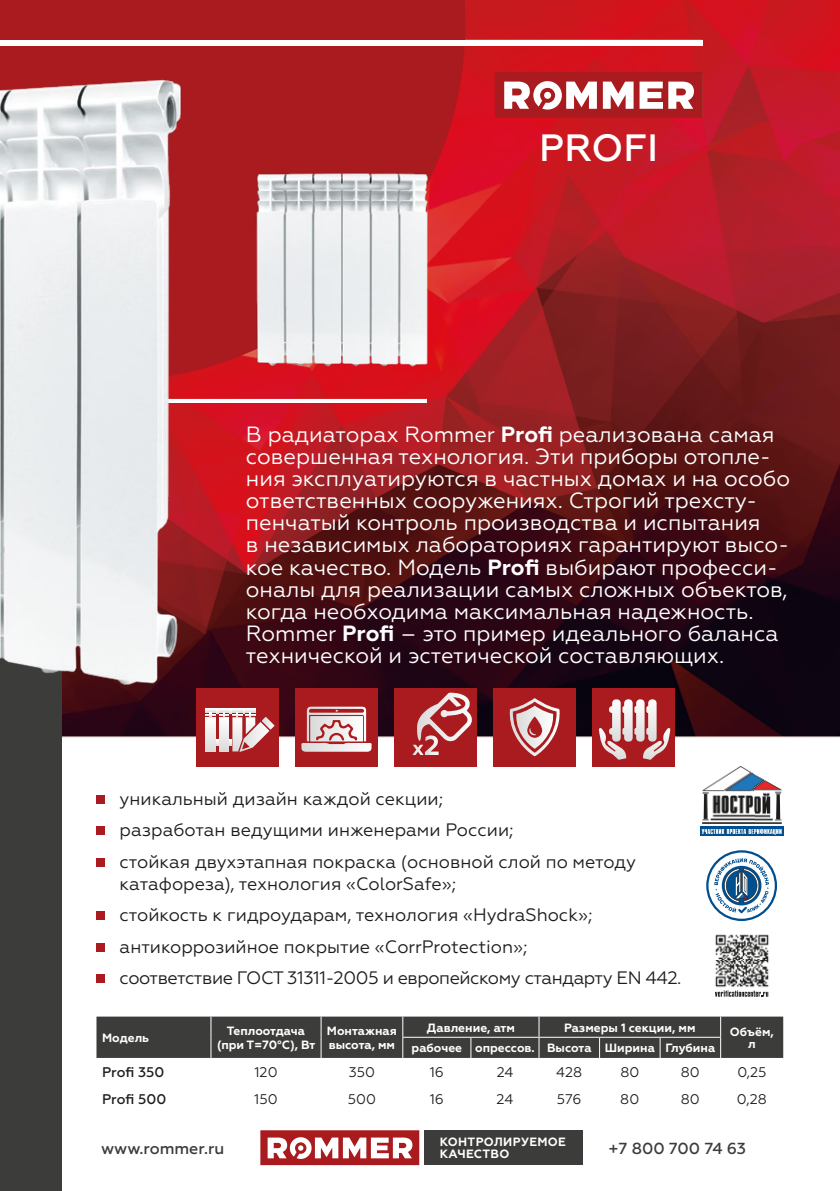
<style>
.page{position:relative;width:840px;height:1191px;background:#fff}
.page>*{position:absolute;margin:0;border:0;box-sizing:border-box;transform-origin:0 0}
.t1{font:500 38px "Geometria";color:#fff}
.t2{font:22px/22px "Geometria";color:#fff}
.t3{font:18px/31.6px "Geometria";color:#1d1d1b}
.t4{font:500 16px "Geometria";color:#3c3c3b}
.t5{font:14px "Geometria";color:#1d1d1b}
.t6{font:500 14px "Geometria";color:#1d1d1b}
.t7{font:700 12px/14.4px "Geometria";color:#fff;text-align:center}
.t8{font:700 12px "Geometria";letter-spacing:.03em;color:#fff}
.s1{font-weight:700}
</style>
<div class="page">
<img style="left:62px;top:0;width:777px;height:1166px">
<div style="left:0;top:346px;width:62px;height:845px;background:#3c3c3b"></div>
<svg style="left:494px;top:72px;width:208px;height:46px"></svg>
<svg style="left:260px;top:1130px;width:159px;height:35px"></svg>
<div style="left:424px;top:1130px;width:159px;height:35px;background:#3c3c3b"></div>
<svg style="left:0;top:0;width:465px;height:381px;background:#b01b1f"></svg>
<hr style="left:0;top:399px;width:426px;height:3px;background:#fff">
<div style="left:0;top:40px;width:702px;height:5px;background:#fff"></div>
<img style="left:253px;top:169px;width:178px;height:198px">
<img style="left:0;top:74px;width:186px;height:613px">
<svg style="left:96px;top:1016px;width:686px;height:42px;background:#434342"></svg>
<div style="left:196px;top:688px;width:83px;height:78px;background:#a91b1e"></div>
<svg style="left:206px;top:708px;width:68px;height:44px"></svg>
<div style="left:295px;top:688px;width:83px;height:78px;background:#a91b1e"></div>
<svg style="left:301px;top:706px;width:70px;height:45px"></svg>
<div style="left:394px;top:688px;width:83px;height:78px;background:#a91b1e"></div>
<svg style="left:412px;top:692px;width:60px;height:63px"></svg>
<div style="left:493px;top:688px;width:83px;height:78px;background:#a91b1e"></div>
<svg style="left:509px;top:698px;width:50px;height:58px"></svg>
<div style="left:592px;top:688px;width:83px;height:78px;background:#a91b1e"></div>
<svg style="left:599px;top:699px;width:71px;height:61px"></svg>
<div style="left:96px;top:795px;width:9px;height:9px;background:#a91b1e"></div>
<div style="left:96px;top:826px;width:9px;height:9px;background:#a91b1e"></div>
<div style="left:96px;top:858px;width:9px;height:9px;background:#a91b1e"></div>
<div style="left:96px;top:974px;width:9px;height:9px;background:#a91b1e"></div>
<div style="left:96px;top:943px;width:9px;height:9px;background:#a91b1e"></div>
<div style="left:96px;top:911px;width:9px;height:9px;background:#a91b1e"></div>
<div style="left:699px;top:826px;width:83px;height:10px;background:#004f90"></div>
<img style="left:701px;top:766px;width:79px;height:58px">
<svg style="left:701px;top:829px;width:80px;height:5px"></svg>
<svg style="left:705px;top:850px;width:71px;height:71px"></svg>
<div style="left:708px;top:852px;width:66px;height:66px;background:#fff;border-radius:50%"></div>
<svg style="left:714px;top:858px;width:54px;height:55px"></svg>
<img style="left:710px;top:929px;width:62px;height:62px">
<svg style="left:714px;top:990px;width:53px;height:6px"></svg>
<h1 class="t1" style="left:539px;top:126px;width:121px">PROFI</h1>
<p class="t2" style="left:246px;top:424px;width:545px">В радиаторах Rommer <span class="s1">Profi</span> реализована самая совершенная технология. Эти приборы отопле&shy;ния эксплуатируются в частных домах и на особо ответственных сооружениях. Строгий трехсту&shy;пенчатый контроль производства и испытания<br>в независимых лабораториях гарантируют высо&shy;кое качество. Модель <span class="s1">Profi</span> выбирают професси&shy;оналы для реализации самых сложных объектов, когда необходима максимальная надежность.<br>Rommer <span class="s1">Profi</span> – это пример идеального баланса технической и эстетической составляющих.</p>
<p class="t3" style="left:120px;top:782px;width:517px">уникальный дизайн каждой секции;<br>разработан ведущими инженерами России;<br>стойкая двухэтапная покраска (основной слой по методу</p>
<p class="t3" style="left:120px;top:867px;width:563px">катафореза), технология «ColorSafe»;<br>стойкость к гидроударам, технология «HydraShock»; антикоррозийное покрытие «СorrProtection»;<br>соответствие ГОСТ 31311-2005 и европейскому стандарту EN 442.</p>
<p class="t7" style="left:102px;top:1030px;width:48px">Модель</p>
<p class="t7" style="left:217px;top:1023px;width:100px">Теплоотдача (при T=70°C), Вт</p>
<p class="t7" style="left:327px;top:1023px;width:71px;text-align:left">Монтажная высота, мм</p>
<p class="t7" style="left:426px;top:1020px;width:89px">Давление, атм</p>
<p class="t7" style="left:564px;top:1020px;width:133px">Размеры 1 секции, мм</p>
<p class="t7" style="left:729px;top:1026px;width:45px;line-height:12px">Объём, л</p>
<p class="t7" style="left:411px;top:1041px;width:305px">рабочее опрессов. Высота Ширина Глубина</p>
<p class="t6" style="left:102px;top:1064px;width:64px">Profi 350</p>
<p class="t5" style="left:254px;top:1064px;width:25px">120</p>
<p class="t5" style="left:348px;top:1064px;width:28px">350</p>
<p class="t5" style="left:429px;top:1064px;width:16px">16</p>
<p class="t5" style="left:496px;top:1064px;width:18px">24</p>
<p class="t5" style="left:556px;top:1064px;width:27px">428</p>
<p class="t5" style="left:620px;top:1064px;width:20px">80</p>
<p class="t5" style="left:680px;top:1064px;width:20px">80</p>
<p class="t5" style="left:737px;top:1064px;width:31px">0,25</p>
<p class="t6" style="left:102px;top:1091px;width:66px">Profi 500</p>
<p class="t5" style="left:254px;top:1091px;width:25px">150</p>
<p class="t5" style="left:347px;top:1091px;width:30px">500</p>
<p class="t5" style="left:429px;top:1091px;width:16px">16</p>
<p class="t5" style="left:496px;top:1091px;width:18px">24</p>
<p class="t5" style="left:556px;top:1091px;width:26px">576</p>
<p class="t5" style="left:620px;top:1091px;width:20px">80</p>
<p class="t5" style="left:680px;top:1091px;width:20px">80</p>
<p class="t5" style="left:736px;top:1091px;width:31px">0,28</p>
<p class="t8" style="left:439px;top:1135px;width:128px">КОНТРОЛИРУЕМОЕ</p>
<p class="t4" style="left:101px;top:1139px;width:125px">www.rommer.ru</p>
<p class="t8" style="left:439px;top:1147px;width:71px">КАЧЕСТВО</p>
<p class="t4" style="left:608px;top:1139px;width:139px">+7 800 700 74 63</p>
</div>
